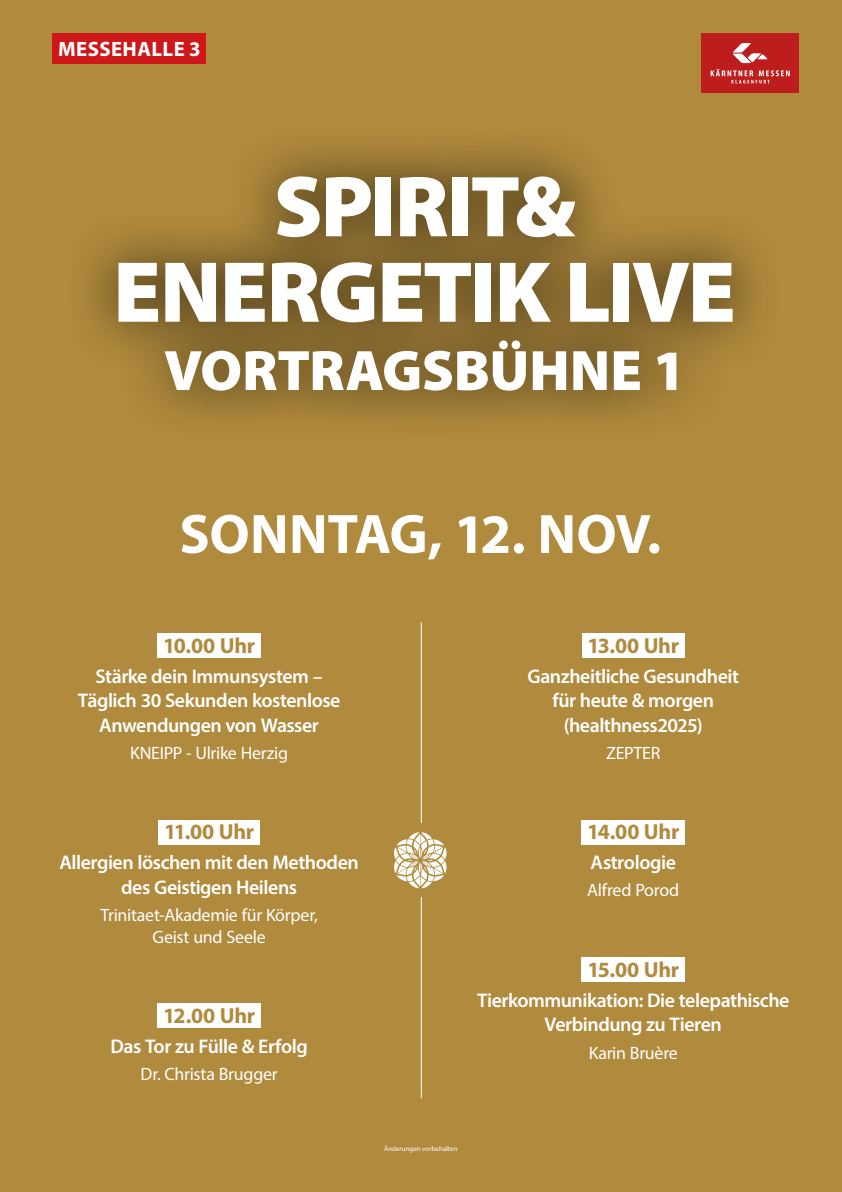
<style>
.page{position:relative;width:842px;height:1192px;background:#b08a3d}
.page>*{position:absolute;margin:0;border:0;box-sizing:border-box;transform-origin:0 0}
.t1{font:900 87.4px/85.5px "Myriad Pro";letter-spacing:-.025em;color:#fff;text-align:center}
.t2{font:900 57.45px "Myriad Pro";letter-spacing:-.005em;color:#fff}
.t3{font:700 56px "Myriad Pro";letter-spacing:-.005em;color:#fff}
.t4{font:700 21.85px "Myriad Pro";letter-spacing:-.015em;color:#b08a3d}
.t5{font:700 20.85px "Myriad Pro";letter-spacing:.02em;color:#fff}
.t6{font:600 19.85px/24.6px "Myriad Pro";letter-spacing:-.025em;color:#fff;text-align:center}
.t7{font:17.9px/21.5px "Myriad Pro";letter-spacing:-.015em;color:#fff;text-align:center}
.t8{font:6.95px "Myriad Pro";color:#fff}
</style>
<div class="page">
<div style="left:701px;top:34px;width:98px;height:59px;background:#bd1d1d"></div>
<svg style="left:733px;top:43px;width:35px;height:20px"></svg>
<svg style="left:711px;top:69px;width:79px;height:15px"></svg>
<hr style="left:421px;top:623px;width:1px;height:475px;background:#fff">
<div style="left:67px;top:126px;width:715px;height:315px;background:#000;opacity:.75"></div>
<div style="left:52px;top:33px;width:154px;height:31px;background:#cd1719"></div>
<div style="left:157px;top:633px;width:104px;height:25px;background:#fff"></div>
<div style="left:158px;top:820px;width:102px;height:25px;background:#fff"></div>
<div style="left:157px;top:1003px;width:104px;height:25px;background:#fff"></div>
<div style="left:582px;top:633px;width:103px;height:25px;background:#fff"></div>
<div style="left:582px;top:820px;width:103px;height:25px;background:#fff"></div>
<div style="left:582px;top:957px;width:103px;height:25px;background:#fff"></div>
<div style="left:386px;top:823px;width:69px;height:74px;background:#b08a3d"></div>
<svg style="left:394px;top:832px;width:53px;height:56px"></svg>
<p class="t5" style="left:58px;top:35px;width:144px">MESSEHALLE 3</p>
<h1 class="t1" style="left:113px;top:161px;width:624px">SPIRIT&amp;<br>ENERGETIK LIVE</h1>
<h2 class="t2" style="left:164px;top:332px;width:523px">VORTRAGSBÜHNE 1</h2>
<h3 class="t3" style="left:179px;top:498px;width:483px">SONNTAG, 12. NOV.</h3>
<p class="t4" style="left:163px;top:631px;width:94px">10.00 Uhr</p>
<p class="t6" style="left:78px;top:663px;width:264px">Stärke dein Immunsystem –<br>Täglich 30 Sekunden kostenlose<br>Anwendungen von Wasser</p>
<p class="t7" style="left:130px;top:742px;width:160px">KNEIPP - Ulrike Herzig</p>
<p class="t4" style="left:164px;top:818px;width:92px">11.00 Uhr</p>
<p class="t6" style="left:59px;top:850px;width:301px">Allergien löschen mit den Methoden des Geistigen Heilens</p>
<p class="t7" style="left:101px;top:904px;width:219px">Trinitaet-Akademie für Körper,<br>Geist und Seele</p>
<p class="t4" style="left:163px;top:1001px;width:94px">12.00 Uhr</p>
<p class="t6" style="left:110px;top:1033px;width:199px">Das Tor zu Fülle &amp; Erfolg</p>
<p class="t7" style="left:141px;top:1063px;width:139px">Dr. Christa Brugger</p>
<p class="t4" style="left:587px;top:631px;width:93px">13.00 Uhr</p>
<p class="t6" style="left:527px;top:663px;width:213px">Ganzheitliche Gesundheit für heute &amp; morgen (healthness2025)</p>
<p class="t7" style="left:606px;top:742px;width:56px">ZEPTER</p>
<p class="t4" style="left:587px;top:818px;width:94px">14.00 Uhr</p>
<p class="t6" style="left:591px;top:850px;width:87px">Astrologie</p>
<p class="t7" style="left:587px;top:879px;width:93px">Alfred Porod</p>
<p class="t4" style="left:587px;top:955px;width:93px">15.00 Uhr</p>
<p class="t6" style="left:477px;top:987px;width:314px">Tierkommunikation: Die telepathische<br>Verbindung zu Tieren</p>
<p class="t7" style="left:589px;top:1041px;width:91px">Karin Bruère</p>
<p class="t8" style="left:384px;top:1144px;width:75px">Änderungen vorbehalten</p>
</div>
